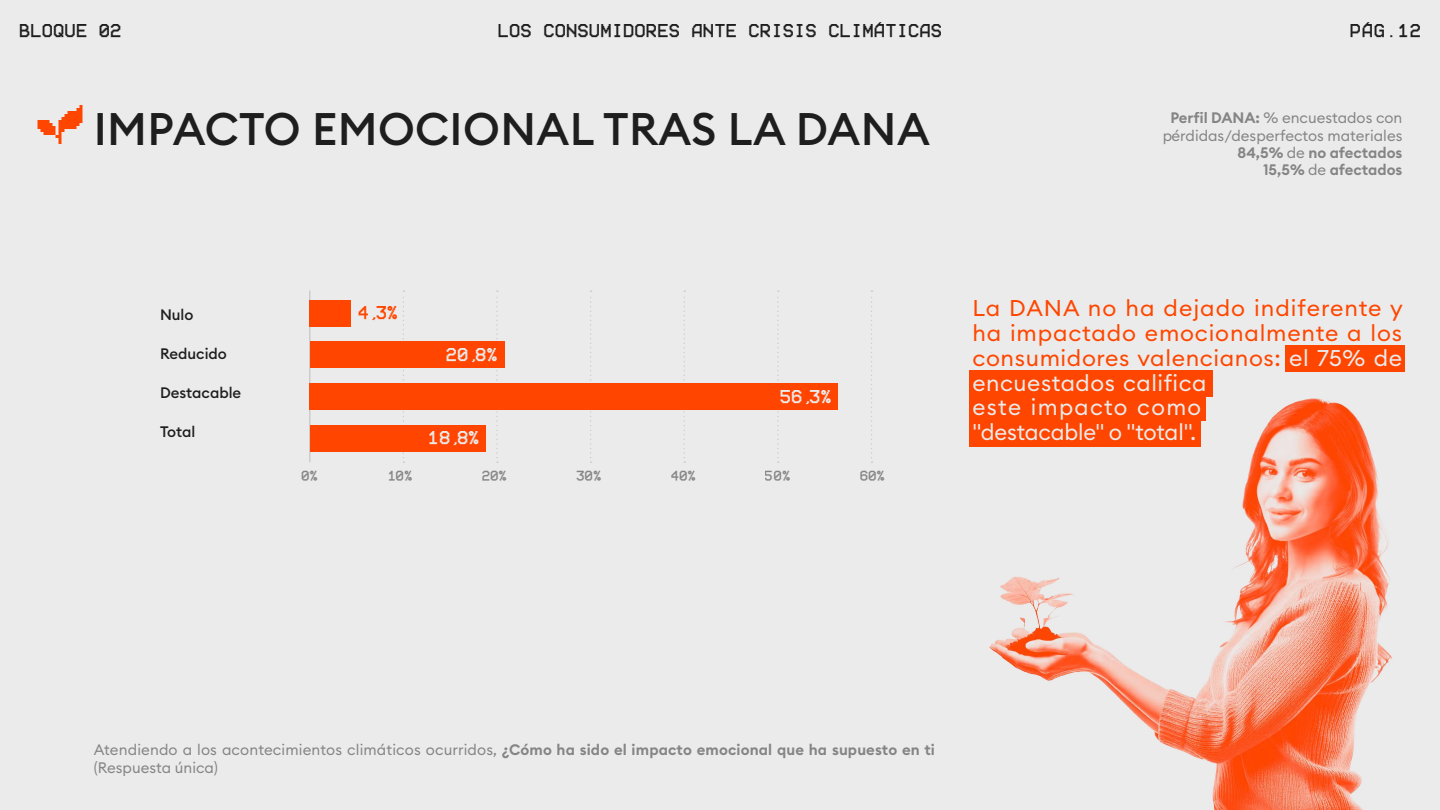
<style>
.page{position:relative;width:1440px;height:810px;background:#ebebeb}
.page>*{position:absolute;margin:0;border:0;box-sizing:border-box;transform-origin:0 0}
.t1{font:500 45px "Euclid Circular B";letter-spacing:.01em;color:#1e1e1e}
.t2{font:22.5px/24.8px "Euclid Circular B";letter-spacing:.025em;color:#ff4600}
.t3{font:15px/17.2px "Euclid Circular B";color:#1e1e1e}
.t4{font:15px "Better VCRCJK";letter-spacing:.01em;color:#1e1e1e}
.t5{font:500 15px "Euclid Circular B";color:#1e1e1e}
.t6{font:15px "Better VCRCJK";color:#ecebec}
.t7{font:15px "Better VCRCJK";color:#ff4600}
.t8{font:11.25px "Better VCRCJK";letter-spacing:.01em;color:#1e1e1e}
.s1{font-weight:600}
.s2{color:#ebebeb}
</style>
<div class="page">
<svg style="left:38px;top:105px;width:44px;height:39px"></svg>
<hr style="left:309px;top:290px;width:1px;height:172px;background:#ccc">
<svg style="left:871px;top:290px;width:2px;height:173px"></svg>
<svg style="left:777px;top:290px;width:2px;height:173px"></svg>
<svg style="left:683px;top:290px;width:2px;height:173px"></svg>
<svg style="left:590px;top:290px;width:2px;height:173px"></svg>
<svg style="left:496px;top:290px;width:2px;height:173px"></svg>
<svg style="left:403px;top:290px;width:1px;height:173px"></svg>
<div style="left:969px;top:420px;width:232px;height:27px;background:#ff4600"></div>
<div style="left:969px;top:395px;width:237px;height:26px;background:#ff4600"></div>
<div style="left:1286px;top:345px;width:120px;height:26px;background:#ff4600"></div>
<div style="left:969px;top:370px;width:244px;height:26px;background:#ff4600"></div>
<div style="left:310px;top:300px;width:41px;height:26px;background:#ff4500"></div>
<div style="left:310px;top:342px;width:195px;height:26px;background:#ff4500"></div>
<div style="left:310px;top:384px;width:528px;height:26px;background:#ff4500"></div>
<div style="left:310px;top:425px;width:176px;height:27px;background:#ff4500"></div>
<img style="left:989px;top:396px;width:403px;height:414px">
<p class="t4" style="left:19px;top:22px;width:104px">BLOQUE 02</p>
<p class="t4" style="left:498px;top:22px;width:446px">LOS CONSUMIDORES ANTE CRISIS CLIMÁTICAS</p>
<p class="t4" style="left:1350px;top:22px;width:73px">PÁG.12</p>
<h1 class="t1" style="left:94px;top:100px;width:838px">IMPACTO EMOCIONAL TRAS LA DANA</h1>
<p class="t3" style="left:1162px;top:109px;width:242px;text-align:right"><span class="s1">Perfil DANA:</span> % encuestados con pérdidas/desperfectos materiales<br><span class="s1">84,5%</span> de <span class="s1">no afectados<br>15,5%</span> de <span class="s1">afectados</span></p>
<p class="t5" style="left:160px;top:305px;width:35px">Nulo</p>
<p class="t5" style="left:160px;top:344px;width:68px">Reducido</p>
<p class="t5" style="left:160px;top:383px;width:83px">Destacable</p>
<p class="t5" style="left:160px;top:422px;width:37px">Total</p>
<p class="t7" style="left:358px;top:304px;width:42px">4,3%</p>
<p class="t6" style="left:446px;top:346px;width:53px">20,8%</p>
<p class="t6" style="left:428px;top:429px;width:53px">18,8%</p>
<p class="t6" style="left:780px;top:388px;width:53px">56,3%</p>
<p class="t8" style="left:301px;top:469px;width:18px">0%</p>
<p class="t8" style="left:387px;top:469px;width:27px">10%</p>
<p class="t8" style="left:482px;top:469px;width:27px">20%</p>
<p class="t8" style="left:576px;top:469px;width:27px">30%</p>
<p class="t8" style="left:670px;top:469px;width:27px">40%</p>
<p class="t8" style="left:765px;top:469px;width:27px">50%</p>
<p class="t8" style="left:859px;top:469px;width:27px">60%</p>
<h2 class="t2" style="left:973px;top:296px;width:432px">La DANA no ha dejado indiferente y ha impactado emocionalmente a los consumidores valencianos: <span class="s2">el 75% de encuestados califica<br>este impacto como<br>"destacable" o "total".</span></h2>
<p class="t3" style="left:94px;top:741px;width:843px">Atendiendo a los acontecimientos climáticos ocurridos, <span class="s1">¿Cómo ha sido el impacto emocional que ha supuesto en ti </span>(Respuesta única)</p>
</div>
